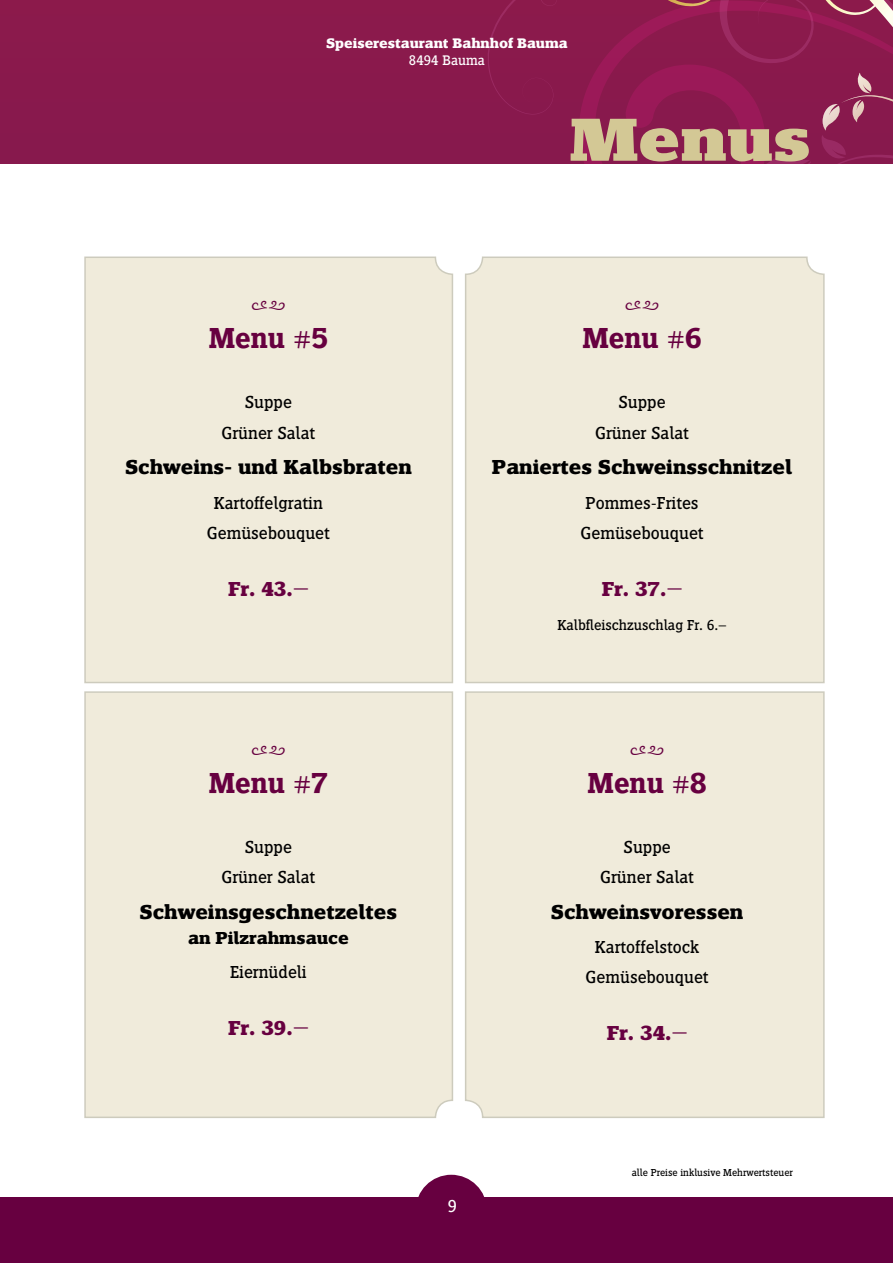
<style>
.page{position:relative;width:893px;height:1263px;background:#fff}
.page>*{position:absolute;margin:0;border:0;box-sizing:border-box;transform-origin:0 0}
.t1{font:900 63px "Siseriff LT Std";color:#d3c895}
.t2{font:600 30px "Siseriff LT Std";color:#670040}
.t3{font:700 21px "Siseriff LT Std";color:#000}
.t4{font:700 21px "Siseriff LT Std";color:#670040}
.t5{font:18px/30px "Siseriff LT Std";color:#000;text-align:center}
.t6{font:700 18px "Siseriff LT Std";color:#000}
.t7{font:18px "Nexa Rust Extras Script";color:#670040}
.t8{font:18px "Siseriff LT Std";color:#fff}
.t9{font:15px "Siseriff LT Std";color:#000}
.t10{font:700 14.4px "Siseriff LT Std";color:#fff}
.t11{font:14.4px "Siseriff LT Std";color:#fff}
.t12{font:10.5px "Siseriff LT Std";color:#000}
</style>
<div class="page">
<div style="left:416px;top:1175px;width:71px;height:71px;background:#670040;border-radius:50%"></div>
<div style="left:0;top:0;width:893px;height:164px;background:#89194c"></div>
<svg style="left:488px;top:0;width:65px;height:115px"></svg>
<svg style="left:579px;top:0;width:314px;height:164px"></svg>
<div style="left:0;top:1197px;width:893px;height:66px;background:#670040"></div>
<div style="left:84px;top:256px;width:370px;height:428px;background:#f0ebdb"></div>
<div style="left:465px;top:256px;width:360px;height:428px;background:#f0ebdb"></div>
<div style="left:84px;top:691px;width:370px;height:427px;background:#f0ebdb"></div>
<div style="left:465px;top:691px;width:360px;height:427px;background:#f0ebdb"></div>
<p class="t10" style="left:326px;top:35px;width:243px">Speiserestaurant Bahnhof Bauma</p>
<p class="t11" style="left:409px;top:52px;width:78px">8494 Bauma</p>
<h1 class="t1" style="left:570px;top:104px;width:242px">Menus</h1>
<p class="t7" style="left:251px;top:296px;width:36px">op</p>
<h2 class="t2" style="left:209px;top:322px;width:121px">Menu #5</h2>
<p class="t7" style="left:625px;top:296px;width:36px">op</p>
<h2 class="t2" style="left:582px;top:322px;width:121px">Menu #6</h2>
<p class="t5" style="left:222px;top:387px;width:95px">Suppe<br>Grüner Salat</p>
<p class="t3" style="left:125px;top:456px;width:288px">Schweins- und Kalbsbraten</p>
<p class="t5" style="left:207px;top:487px;width:124px">Kartoffelgratin<br>Gemüsebouquet</p>
<p class="t4" style="left:228px;top:577px;width:82px">Fr. 43.—</p>
<p class="t5" style="left:595px;top:387px;width:95px">Suppe<br>Grüner Salat</p>
<p class="t3" style="left:492px;top:456px;width:302px">Paniertes Schweinsschnitzel</p>
<p class="t5" style="left:581px;top:487px;width:124px;text-align:left">Pommes-Frites<br>Gemüsebouquet</p>
<p class="t4" style="left:602px;top:577px;width:82px">Fr. 37.—</p>
<p class="t9" style="left:557px;top:617px;width:171px">Kalbfleischzuschlag Fr. 6.–</p>
<p class="t7" style="left:251px;top:740px;width:36px">op</p>
<h2 class="t2" style="left:209px;top:766px;width:121px">Menu #7</h2>
<p class="t7" style="left:630px;top:740px;width:36px">op</p>
<h2 class="t2" style="left:587px;top:766px;width:121px">Menu #8</h2>
<p class="t5" style="left:222px;top:832px;width:95px">Suppe<br>Grüner Salat</p>
<p class="t3" style="left:140px;top:900px;width:259px">Schweinsgeschnetzeltes</p>
<p class="t6" style="left:188px;top:928px;width:162px">an Pilzrahmsauce</p>
<p class="t5" style="left:230px;top:957px;width:78px">Eiernüdeli</p>
<p class="t4" style="left:228px;top:1017px;width:82px">Fr. 39.—</p>
<p class="t5" style="left:600px;top:832px;width:95px">Suppe<br>Grüner Salat</p>
<p class="t3" style="left:551px;top:900px;width:194px">Schweinsvoressen</p>
<p class="t5" style="left:586px;top:932px;width:124px">Kartoffelstock<br>Gemüsebouquet</p>
<p class="t4" style="left:607px;top:1021px;width:82px">Fr. 34.—</p>
<p class="t8" style="left:448px;top:1196px;width:11px">9</p>
<p class="t12" style="left:632px;top:1167px;width:163px">alle Preise inklusive Mehrwertsteuer</p>
</div>
